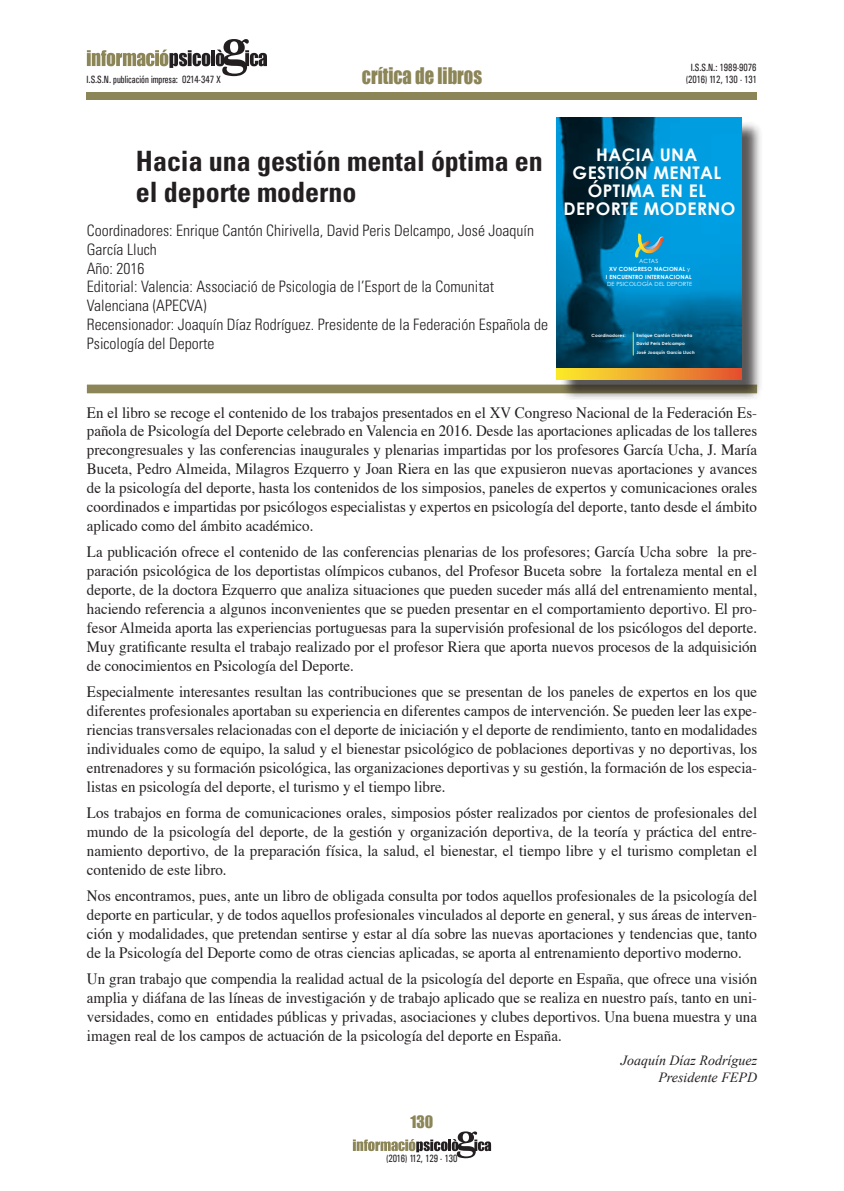
<style>
.page{position:relative;width:844px;height:1191px;background:#fff}
.page>*{position:absolute;margin:0;border:0;box-sizing:border-box;transform-origin:0 0}
.t1{font:700 condensed 28px/30.8px "Univers";color:#231f20}
.t2{font:21px "Impact";color:#8b8557;scale:.88 1}
.t3{font:700 17.32px/18px "Century Gothic";letter-spacing:.025em;color:#fff;text-align:center}
.t4{font:15.75px/18.9px "Times";color:#231f20;text-align:justify;scale:.95 1}
.t5{font:300 condensed 15.75px/18.9px "Univers";color:#231f20}
.t6{font:15.75px "Impact";color:#8b8557}
.t7{font:italic 14px/16.8px "Times New Roman";color:#231f20;text-align:right}
.t8{font:10.5px "Univers Condensed";color:#231f20;scale:.9 1}
.t9{font:700 5.6px/7.7px "Century Gothic";letter-spacing:.025em;color:#fff;text-align:center}
.t10{font:5.6px "Century Gothic";letter-spacing:.025em;color:#fff}
.t11{font:700 4.38px/8.8px "Century Gothic";letter-spacing:.025em;color:#fff}
.s1{font-weight:400}
</style>
<div class="page">
<div style="left:87px;top:92px;width:669px;height:7px;background:#8b8557"></div>
<svg style="left:353px;top:1131px;width:138px;height:27px"></svg>
<svg style="left:87px;top:50px;width:123px;height:18px"></svg>
<hr style="left:211px;top:50px;width:4px;height:16px;background:#231f20">
<svg style="left:216px;top:39px;width:51px;height:37px"></svg>
<div style="left:87px;top:384px;width:669px;height:9px;background:#8b8557;border:2px solid #8b8557"></div>
<div style="left:559px;top:120px;width:204px;height:281px;background:#231f20;opacity:.75"></div>
<svg style="left:556px;top:117px;width:185px;height:252px;background:#016b98"></svg>
<svg style="left:556px;top:369px;width:185px;height:10px;background:#efa12f"></svg>
<svg style="left:634px;top:233px;width:30px;height:25px"></svg>
<svg style="left:632px;top:332px;width:1px;height:23px"></svg>
<h2 class="t2" style="left:362px;top:63px;width:138px">crítica de libros</h2>
<p class="t8" style="left:690px;top:61px;width:75px">I.S.S.N.: 1989-9076</p>
<p class="t8" style="left:86px;top:74px;width:151px">I.S.S.N. publicación impresa: 0214-347 X</p>
<p class="t8" style="left:686px;top:74px;width:80px">(2016) 112, 130 - 131</p>
<h1 class="t1" style="left:136px;top:146px;width:408px">Hacia una gestión mental óptima en el deporte moderno</h1>
<p class="t5" style="left:87px;top:221px;width:462px">Coordinadores: Enrique Cantón Chirivella, David Peris Delcampo, José Joaquín García Lluch<br>Año: 2016<br>Editorial: Valencia: Associació de Psicologia de l’Esport de la Comunitat Valenciana (APECVA)<br>Recensionador: Joaquín Díaz Rodríguez. Presidente de la Federación Española de Psicología del Deporte</p>
<p class="t3" style="left:563px;top:145px;width:174px">HACIA UNA<br>GESTIÓN MENTAL<br>ÓPTIMA EN EL<br>DEPORTE MODERNO</p>
<p class="t9" style="left:605px;top:257px;width:87px"><span class="s1">ACTAS<br></span>XV CONGRESO NACIONAL <span class="s1">y<br></span>I ENCUENTRO INTERNACIONAL</p>
<p class="t10" style="left:607px;top:280px;width:86px">DE PSICOLOGÍA DEL DEPORTE</p>
<p class="t11" style="left:591px;top:330px;width:36px">Coordinadores:</p>
<p class="t11" style="left:636px;top:330px;width:60px">Enrique Cantón Chirivella<br>David Peris Delcampo<br>José Joaquín García Lluch</p>
<p class="t4" style="left:87px;top:404px;width:707px">En el libro se recoge el contenido de los trabajos presentados en el XV Congreso Nacional de la Federación Es&shy;pañola de Psicología del Deporte celebrado en Valencia en 2016. Desde las aportaciones aplicadas de los talleres precongresuales y las conferencias inaugurales y plenarias impartidas por los profesores García Ucha, J. María Buceta, Pedro Almeida, Milagros Ezquerro y Joan Riera en las que expusieron nuevas aportaciones y avances de la psicología del deporte, hasta los contenidos de los simposios, paneles de expertos y comunicaciones orales coordinados e impartidas por psicólogos especialistas y expertos en psicología del deporte, tanto desde el ámbito aplicado como del ámbito académico.</p>
<p class="t4" style="left:87px;top:543px;width:707px">La publicación ofrece el contenido de las conferencias plenarias de los profesores; García Ucha sobre la pre&shy;paración psicológica de los deportistas olímpicos cubanos, del Profesor Buceta sobre la fortaleza mental en el deporte, de la doctora Ezquerro que analiza situaciones que pueden suceder más allá del entrenamiento mental, haciendo referencia a algunos inconvenientes que se pueden presentar en el comportamiento deportivo. El pro&shy;fesor Almeida aporta las experiencias portuguesas para la supervisión profesional de los psicólogos del deporte.<br>Muy gratificante resulta el trabajo realizado por el profesor Riera que aporta nuevos procesos de la adquisición de conocimientos en Psicología del Deporte.</p>
<p class="t4" style="left:87px;top:683px;width:707px">Especialmente interesantes resultan las contribuciones que se presentan de los paneles de expertos en los que diferentes profesionales aportaban su experiencia en diferentes campos de intervención. Se pueden leer las expe&shy;riencias transversales relacionadas con el deporte de iniciación y el deporte de rendimiento, tanto en modalidades individuales como de equipo, la salud y el bienestar psicológico de poblaciones deportivas y no deportivas, los entrenadores y su formación psicológica, las organizaciones deportivas y su gestión, la formación de los especia&shy;listas en psicología del deporte, el turismo y el tiempo libre.</p>
<p class="t4" style="left:87px;top:804px;width:707px">Los trabajos en forma de comunicaciones orales, simposios póster realizados por cientos de profesionales del mundo de la psicología del deporte, de la gestión y organización deportiva, de la teoría y práctica del entre&shy;namiento deportivo, de la preparación física, la salud, el bienestar, el tiempo libre y el turismo completan el contenido de este libro.</p>
<p class="t4" style="left:87px;top:887px;width:707px">Nos encontramos, pues, ante un libro de obligada consulta por todos aquellos profesionales de la psicología del deporte en particular, y de todos aquellos profesionales vinculados al deporte en general, y sus áreas de interven&shy;ción y modalidades, que pretendan sentirse y estar al día sobre las nuevas aportaciones y tendencias que, tanto de la Psicología del Deporte como de otras ciencias aplicadas, se aporta al entrenamiento deportivo moderno.</p>
<p class="t4" style="left:87px;top:970px;width:707px">Un gran trabajo que compendia la realidad actual de la psicología del deporte en España, que ofrece una visión amplia y diáfana de las líneas de investigación y de trabajo aplicado que se realiza en nuestro país, tanto en uni&shy;versidades, como en entidades públicas y privadas, asociaciones y clubes deportivos. Una buena muestra y una imagen real de los campos de actuación de la psicología del deporte en España.</p>
<p class="t7" style="left:620px;top:1051px;width:138px">Joaquín Díaz Rodríguez<br>Presidente FEPD</p>
<p class="t6" style="left:410px;top:1112px;width:24px">130</p>
<p class="t8" style="left:386px;top:1152px;width:81px">(2016) 112, 129 - 130</p>
</div>
